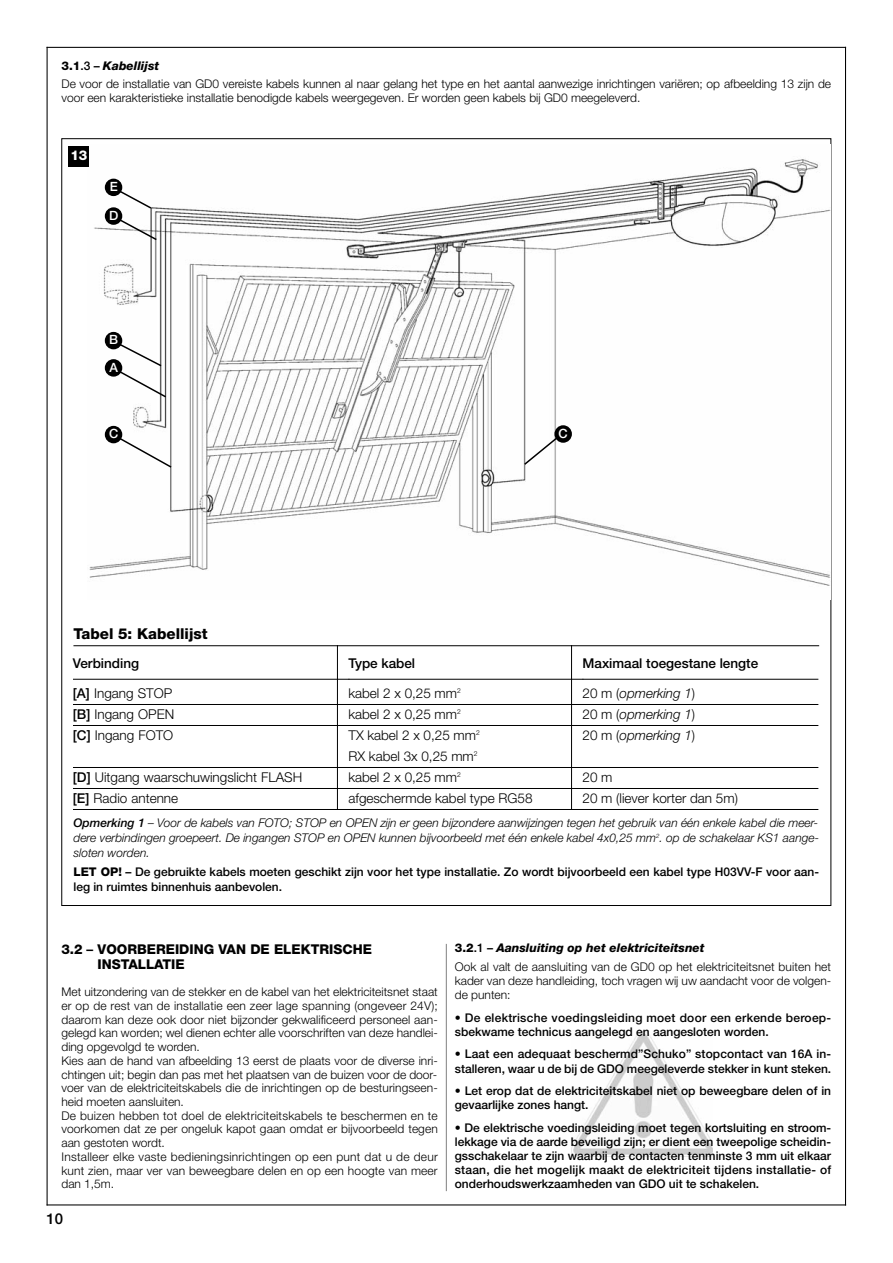
<style>
.page{position:relative;width:893px;height:1263px;background:#fff}
.page>*{position:absolute;margin:0;border:0;box-sizing:border-box;transform-origin:0 0}
.t1{font:800 15px "Helvetica Neue";color:#000}
.t2{font:500 15px "Helvetica Neue";color:#000}
.t3{font:300 13.5px/21px "Helvetica Neue";color:#000}
.t4{font:500 13.5px/29.5px "Helvetica Neue";color:#000}
.t5{font:800 13.5px/15.3px "Helvetica Neue";color:#000}
.t6{font:italic 300 13.5px/21px "Helvetica Neue";color:#000}
.t7{font:800 13.5px "Helvetica Neue";color:#fff}
.t8{font:500 12.75px/27.3px "Helvetica Neue";color:#fff}
.t9{font:300 12px/13.6px "Helvetica Neue";color:#000}
.t10{font:500 12px/14.1px "Helvetica Neue";color:#000}
.t11{font:italic 300 12px/15px "Helvetica Neue";color:#000;text-align:justify}
.t12{font:500 12px/14.1px "Helvetica Neue";letter-spacing:.02em;color:#000}
.s1{font-weight:800}
.s2{font-weight:500}
.s3{font-weight:800;font-style:italic}
.s4{font-weight:300}
.s5{font-weight:300;font-style:italic}
.s6{font-style:normal}
</style>
<div class="page">
<img style="left:572px;top:1032px;width:140px;height:125px">
<hr style="left:47px;top:1204px;width:799px;height:1px;background:#000">
<hr style="left:845px;top:47px;width:1px;height:1159px;background:#000">
<hr style="left:47px;top:47px;width:799px;height:1px;background:#000">
<hr style="left:47px;top:47px;width:1px;height:1159px;background:#000">
<img style="left:88px;top:159px;width:742px;height:427px">
<div style="left:68px;top:146px;width:21px;height:20px;background:#000"></div>
<hr style="left:73px;top:645px;width:746px;height:1px;background:#000">
<hr style="left:73px;top:679px;width:276px;height:1px;background:#000">
<hr style="left:73px;top:704px;width:276px;height:1px;background:#000">
<hr style="left:73px;top:725px;width:276px;height:1px;background:#000">
<hr style="left:73px;top:767px;width:276px;height:1px;background:#000">
<hr style="left:73px;top:788px;width:276px;height:1px;background:#000">
<hr style="left:73px;top:809px;width:276px;height:1px;background:#000">
<hr style="left:582px;top:679px;width:236px;height:1px;background:#000">
<hr style="left:582px;top:704px;width:236px;height:1px;background:#000">
<hr style="left:582px;top:725px;width:236px;height:1px;background:#000">
<hr style="left:582px;top:767px;width:236px;height:1px;background:#000">
<hr style="left:582px;top:788px;width:236px;height:1px;background:#000">
<hr style="left:582px;top:809px;width:236px;height:1px;background:#000">
<hr style="left:348px;top:679px;width:235px;height:1px;background:#000">
<hr style="left:348px;top:704px;width:235px;height:1px;background:#000">
<hr style="left:348px;top:725px;width:235px;height:1px;background:#000">
<hr style="left:348px;top:767px;width:235px;height:1px;background:#000">
<hr style="left:348px;top:788px;width:235px;height:1px;background:#000">
<hr style="left:348px;top:809px;width:235px;height:1px;background:#000">
<hr style="left:337px;top:645px;width:1px;height:165px;background:#000">
<hr style="left:571px;top:645px;width:1px;height:165px;background:#000">
<div style="left:105px;top:179px;width:17px;height:17px;background:#000;border-radius:50%"></div>
<svg style="left:118px;top:189px;width:35px;height:21px"></svg>
<div style="left:105px;top:207px;width:17px;height:18px;background:#000;border-radius:50%"></div>
<svg style="left:118px;top:218px;width:40px;height:24px"></svg>
<div style="left:105px;top:332px;width:17px;height:17px;background:#000;border-radius:50%"></div>
<div style="left:105px;top:359px;width:17px;height:18px;background:#000;border-radius:50%"></div>
<svg style="left:118px;top:343px;width:50px;height:56px"></svg>
<div style="left:105px;top:426px;width:17px;height:17px;background:#000;border-radius:50%"></div>
<div style="left:554px;top:425px;width:18px;height:18px;background:#000;border-radius:50%"></div>
<svg style="left:118px;top:437px;width:55px;height:32px"></svg>
<svg style="left:523px;top:435px;width:36px;height:31px"></svg>
<hr style="left:446px;top:944px;width:1px;height:247px;background:#808080">
<p class="t9" style="left:61px;top:58px;width:771px;line-height:17.7px"><span class="s1">3.1</span><span class="s2">.3 –</span> <span class="s3">Kabellijst<br></span>De voor de installatie van GD0 vereiste kabels kunnen al naar gelang het type en het aantal aanwezige inrichtingen variëren; op afbeelding 13 zijn de</p>
<p class="t9" style="left:61px;top:92px;width:580px">voor een karakteristieke installatie benodigde kabels weergegeven. Er worden geen kabels bij GD0 meegeleverd.</p>
<p class="t7" style="left:70px;top:151px;width:19px">13</p>
<p class="t8" style="left:110px;top:174px;width:10px">E</p>
<p class="t8" style="left:109px;top:203px;width:11px">D</p>
<p class="t8" style="left:109px;top:327px;width:10px">B<br>A</p>
<p class="t8" style="left:109px;top:421px;width:11px">C</p>
<p class="t8" style="left:559px;top:421px;width:11px">C</p>
<p class="t1" style="left:73px;top:628px;width:136px">Tabel 5: Kabellijst</p>
<p class="t4" style="left:73px;top:650px;width:101px">Verbinding<br>[A] <span class="s4">Ingang STOP</span></p>
<p class="t3" style="left:73px;top:704px;width:103px"><span class="s2">[B]</span> Ingang OPEN <span class="s2">[C]</span> Ingang FOTO</p>
<p class="t3" style="left:73px;top:767px;width:231px"><span class="s2">[D]</span> Uitgang waarschuwingslicht FLASH <span class="s2">[E]</span> Radio antenne</p>
<p class="t3" style="left:348px;top:650px;width:114px;line-height:29.5px"><span class="s2">Type kabel<br></span>kabel 2 x 0,25 mm<sup>2</sup></p>
<p class="t3" style="left:348px;top:704px;width:186px">kabel 2 x 0,25 mm<sup>2<br></sup>TX kabel 2 x 0,25 mm<sup>2<br></sup>RX kabel 3x 0,25 mm<sup>2<br></sup>kabel 2 x 0,25 mm<sup>2 </sup>afgeschermde kabel type RG58</p>
<p class="t4" style="left:582px;top:650px;width:177px">Maximaal toegestane lengte<br><span class="s4">20 m (</span><span class="s5">opmerking 1</span><span class="s4">)</span></p>
<p class="t6" style="left:582px;top:704px;width:114px"><span class="s6">20 m (</span>opmerking 1<span class="s6">)<br>20 m (</span>opmerking 1<span class="s6">)</span></p>
<p class="t3" style="left:582px;top:767px;width:157px">20 m<br>20 m (liever korter dan 5m)</p>
<p class="t11" style="left:73px;top:816px;width:747px"><span class="s2">Opmerking 1</span> – Voor de kabels van FOTO; STOP en OPEN zijn er geen bijzondere aanwijzingen tegen het gebruik van één enkele kabel die meer&shy;dere verbindingen groepeert. De ingangen STOP en OPEN kunnen bijvoorbeeld met één enkele kabel 4x0,25 mm<sup>2</sup>. op de schakelaar KS1 aange&shy;sloten worden.</p>
<p class="t10" style="left:73px;top:865px;width:747px;line-height:15px"><span class="s1">LET OP!</span> – De gebruikte kabels moeten geschikt zijn voor het type installatie. Zo wordt bijvoorbeeld een kabel type H03VV-F voor aan&shy;leg in ruimtes binnenhuis aanbevolen.</p>
<p class="t5" style="left:98px;top:942px;width:276px;text-indent:-36px">3.2 <span class="s2">–</span> VOORBEREIDING VAN DE ELEKTRISCHE<br>INSTALLATIE</p>
<p class="t9" style="left:61px;top:986px;width:378px">Met uitzondering van de stekker en de kabel van het elektriciteitsnet staat er op de rest van de installatie een zeer lage spanning (ongeveer 24V); daarom kan deze ook door niet bijzonder gekwalificeerd personeel aan&shy;gelegd kan worden; wel dienen echter alle voorschriften van deze handlei&shy;ding opgevolgd te worden.<br>Kies aan de hand van afbeelding 13 eerst de plaats voor de diverse inri&shy;chtingen uit; begin dan pas met het plaatsen van de buizen voor de door&shy;voer van de elektriciteitskabels die de inrichtingen op de besturingseen&shy;heid moeten aansluiten.<br>De buizen hebben tot doel de elektriciteitskabels te beschermen en te voorkomen dat ze per ongeluk kapot gaan omdat er bijvoorbeeld tegen aan gestoten wordt.<br>Installeer elke vaste bedieningsinrichtingen op een punt dat u de deur kunt zien, maar ver van beweegbare delen en op een hoogte van meer dan 1,5m.</p>
<p class="t2" style="left:47px;top:1213px;width:18px">10</p>
<p class="t9" style="left:455px;top:940px;width:378px;line-height:18.3px"><span class="s1">3.2</span><span class="s2">.1 –</span> <span class="s3">Aansluiting op het elektriciteitsnet<br></span>Ook al valt de aansluiting van de GD0 op het elektriciteitsnet buiten het</p>
<p class="t9" style="left:455px;top:975px;width:378px;line-height:14.1px">kader van deze handleiding, toch vragen wij uw aandacht voor de volgen&shy;de punten:</p>
<p class="t12" style="left:455px;top:1011px;width:378px">• De elektrische voedingsleiding moet door een erkende beroep&shy;sbekwame technicus aangelegd en aangesloten worden.</p>
<p class="t10" style="left:455px;top:1048px;width:378px">• Laat een adequaat beschermd”Schuko” stopcontact van 16A in - stalleren, waar u de bij de GDO meegeleverde stekker in kunt steken.</p>
<p class="t10" style="left:455px;top:1085px;width:378px">• Let erop dat de elektriciteitskabel niet op beweegbare delen of in gevaarlijke zones hangt.</p>
<p class="t10" style="left:455px;top:1122px;width:378px;text-align:justify">• De elektrische voedingsleiding moet tegen kortsluiting en stroom&shy;lekkage via de aarde beveiligd zijn; er dient een tweepolige scheidin&shy;gsschakelaar te zijn waarbij de contacten tenminste 3 mm uit elkaar staan, die het mogelijk maakt de elektriciteit tijdens installatie- of onderhoudswerkzaamheden van GDO uit te schakelen.</p>
</div>
